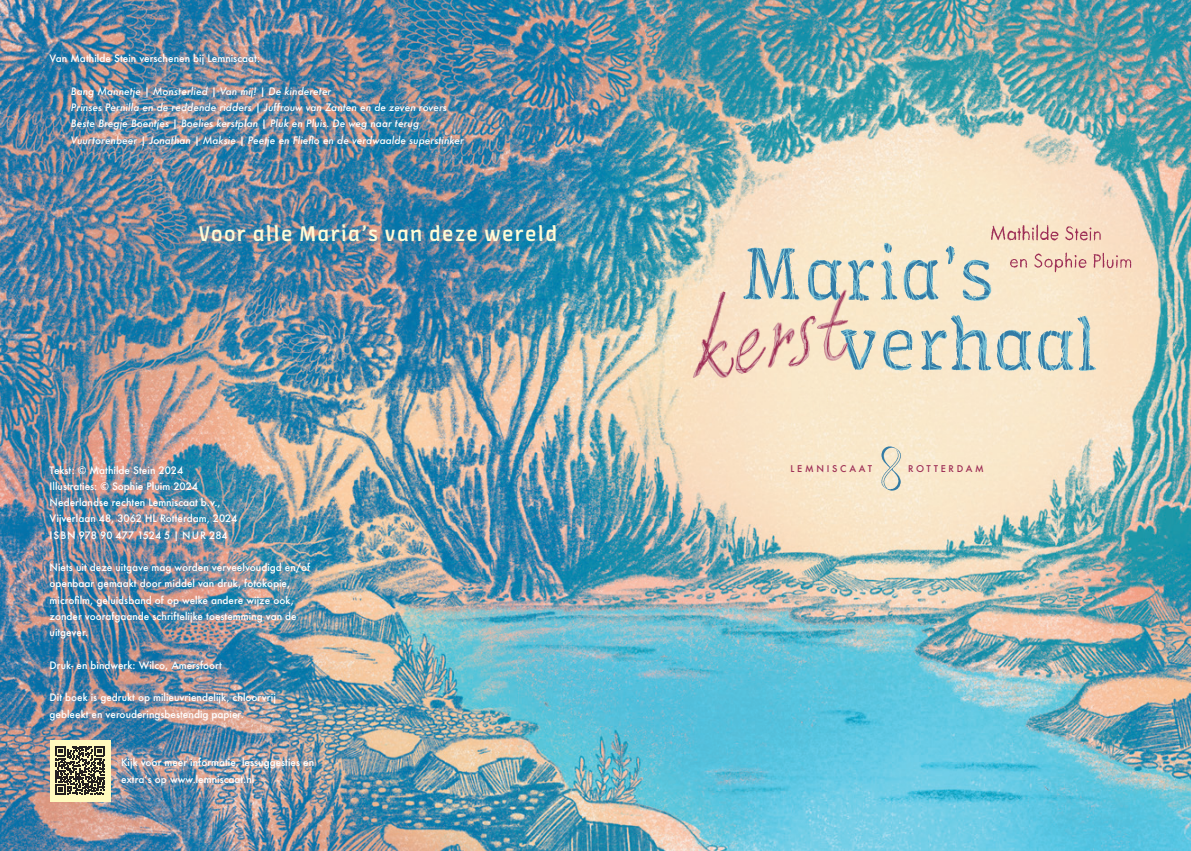
<style>
.page{position:relative;width:1191px;height:851px;background:#fff}
.page>*{position:absolute;margin:0;border:0;box-sizing:border-box;transform-origin:0 0}
.t1{font:500 22.5px "Amman Sans Pro";letter-spacing:.06em;color:#fffbd6}
.t2{font:500 10px/16.2px "Futura";color:#fff}
.t3{font:italic 500 10px/16.2px "Futura";color:#fff}
.t4{font:500 9px "Futura";letter-spacing:.3em;color:#9d2d55}
</style>
<div class="page">
<img style="left:0;top:0;width:1191px;height:850px">
<div style="left:729px;top:232px;width:380px;height:161px;background:#f9e7ca"></div>
<img style="left:733px;top:235px;width:371px;height:146px">
<img style="left:672px;top:267px;width:190px;height:16px">
<img style="left:672px;top:283px;width:203px;height:110px">
<img style="left:971px;top:214px;width:163px;height:66px">
<img style="left:880px;top:445px;width:21px;height:46px">
<div style="left:50px;top:739px;width:60px;height:62px;background:#fff9bd"></div>
<svg style="left:56px;top:746px;width:49px;height:49px"></svg>
<p class="t2" style="left:50px;top:50px;width:212px">Van Mathilde Stein verschenen bij Lemniscaat:</p>
<p class="t3" style="left:71px;top:83px;width:394px">Bang Mannetje | Monsterlied | Van mij! | De kindereter<br>Prinses Pernilla en de reddende ridders | Juffrouw van Zanten en de zeven rovers Beste Bregje Boentjes | Boelies kerstplan | Pluk en Pluis. De weg naar terug Vuurtorenbeer | Jonathan | Maksie | Peetje en Flieflo en de verdwaalde superstinker</p>
<h1 class="t1" style="left:198px;top:219px;width:360px">Voor alle Maria’s van deze wereld</h1>
<p class="t2" style="left:50px;top:461px;width:189px">Tekst: © Mathilde Stein 2024<br>Illustraties: © Sophie Pluim 2024<br>Nederlandse rechten Lemniscaat b.v., Vijverlaan 48, 3062 HL Rotterdam, 2024<br>ISBN 978 90 477 1524 5 | NUR 284</p>
<p class="t2" style="left:50px;top:559px;width:262px">Niets uit deze uitgave mag worden verveelvoudigd en/of openbaar gemaakt door middel van druk, fotokopie, microfilm, geluidsband of op welke andere wijze ook, zonder voorafgaande schriftelijke toestemming van de uitgever.</p>
<p class="t2" style="left:50px;top:656px;width:174px">Druk- en bindwerk: Wilco, Amersfoort</p>
<p class="t2" style="left:50px;top:689px;width:228px">Dit boek is gedrukt op milieuvriendelijk, chloorvrij gebleekt en verouderingsbestendig papier.</p>
<p class="t2" style="left:121px;top:754px;width:195px">Kijk voor meer informatie, lessuggesties en extra’s op www.lemniscaat.nl</p>
<p class="t4" style="left:790px;top:462px;width:83px">LEMNISCAAT</p>
<p class="t4" style="left:908px;top:462px;width:77px">ROTTERDAM</p>
</div>
